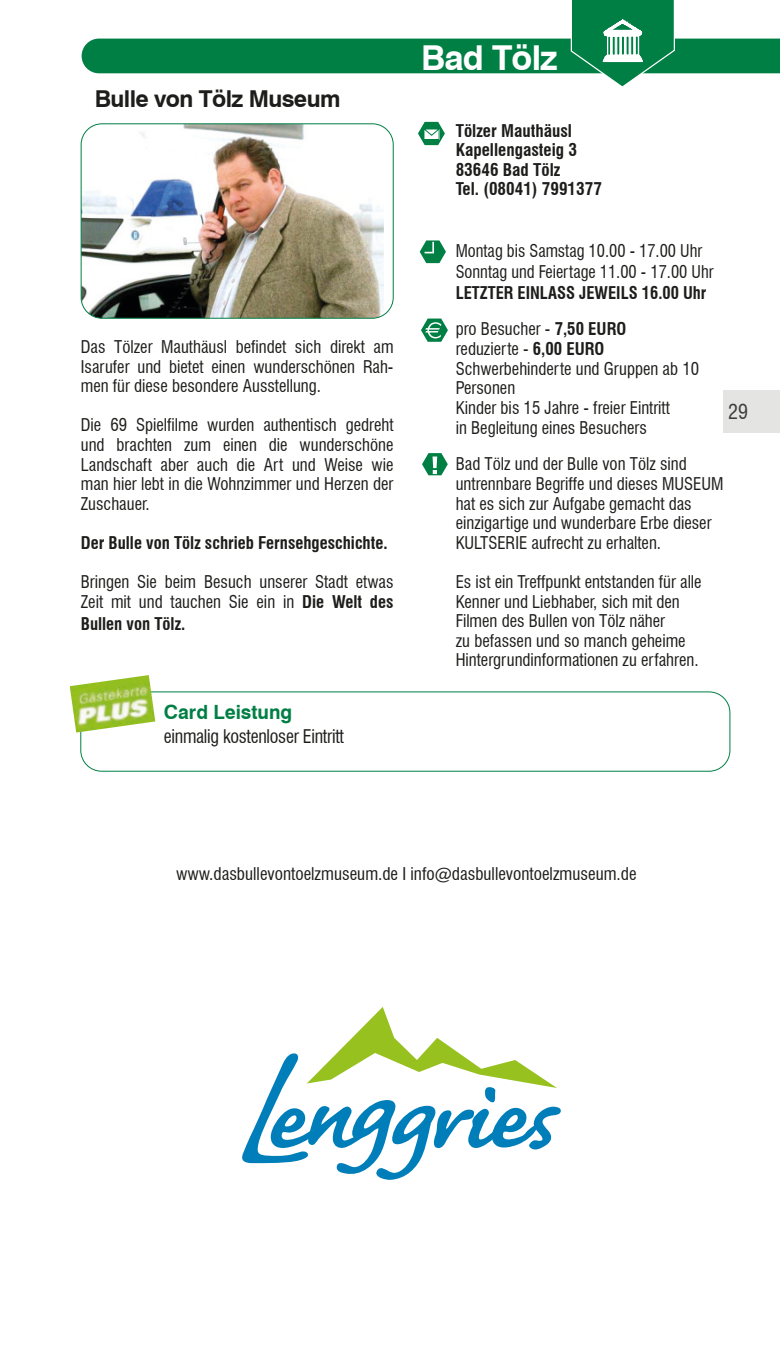
<style>
.page{position:relative;width:780px;height:1365px;background:#fff}
.page>*{position:absolute;margin:0;border:0;box-sizing:border-box;transform-origin:0 0}
.t1{font:700 34.25px "Swiss 721 BT";letter-spacing:-.025em;color:#fff}
.t2{font:700 23.25px "Swiss 721 BT";letter-spacing:-.025em;color:#1d1d1b}
.t3{font:condensed 20px "Swiss 721 BT";color:#3d3d3c}
.t4{font:700 19.5px "Swiss 721 BT";color:#007f45}
.t5{font:condensed 18.25px "Swiss 721 BT";letter-spacing:-.015em;color:#1d1d1b}
.t6{font:condensed 17.25px/19.5px "Swiss 721 BT";color:#1d1d1b}
.t7{font:700 condensed 17.25px/19.5px "Swiss 721 BT";color:#1d1d1b}
.t8{font:condensed 17.25px/20.5px "Swiss 721 BT";color:#1d1d1b;scale:.96 1}
.t9{font:700 condensed 17.25px/36.8px "Swiss 721 BT";color:#1d1d1b;scale:.96 1}
.s1{font-weight:700}
.s2{font-weight:400}
</style>
<div class="page">
<svg style="left:242px;top:1007px;width:319px;height:172px"></svg>
<img style="left:81px;top:124px;width:303px;height:194px">
<div style="left:81px;top:123px;width:312px;height:195px;border:1px solid #007f45;border-radius:21px"></div>
<svg style="left:82px;top:0;width:698px;height:87px"></svg>
<svg style="left:419px;top:240px;width:27px;height:23px"></svg>
<svg style="left:418px;top:122px;width:27px;height:23px"></svg>
<svg style="left:422px;top:453px;width:26px;height:22px"></svg>
<div style="left:80px;top:691px;width:650px;height:80px;border:1px solid #007f45;border-radius:21px"></div>
<svg style="left:421px;top:318px;width:27px;height:24px"></svg>
<img style="left:70px;top:675px;width:85px;height:57px">
<div style="left:723px;top:390px;width:57px;height:42px;background:#e4e4e3"></div>
<h2 class="t2" style="left:95px;top:84px;width:247px">Bulle von Tölz Museum</h2>
<p class="t6" style="left:81px;top:337px;width:314px;text-align:justify">Das Tölzer Mauthäusl befindet sich direkt am Isarufer und bietet einen wunderschönen Rah&shy;men für diese besondere Ausstellung.</p>
<p class="t6" style="left:81px;top:415px;width:314px;text-align:justify">Die 69 Spielfilme wurden authentisch gedreht und brachten zum einen die wunderschöne Landschaft aber auch die Art und Weise wie man hier lebt in die Wohnzimmer und Herzen der Zuschauer.</p>
<p class="t7" style="left:81px;top:533px;width:308px">Der Bulle von Tölz schrieb Fernsehgeschichte.</p>
<p class="t6" style="left:81px;top:572px;width:314px">Bringen Sie beim Besuch unserer Stadt etwas<br>Zeit mit und tauchen Sie ein in <span class="s1">Die Welt des</span></p>
<p class="t7" style="left:81px;top:614px;width:106px">Bullen von Tölz.</p>
<p class="t4" style="left:164px;top:700px;width:130px">Card Leistung</p>
<p class="t5" style="left:164px;top:725px;width:182px">einmalig kostenloser Eintritt</p>
<h1 class="t1" style="left:421px;top:37px;width:138px">Bad Tölz</h1>
<p class="t7" style="left:455px;top:120px;width:148px">Tölzer Mauthäusl<br>Kapellengasteig 3<br>83646 Bad Tölz<br>Tel. (08041) 7991377</p>
<p class="t8" style="left:455px;top:241px;width:270px">Montag bis Samstag 10.00 - 17.00 Uhr<br>Sonntag und Feiertage 11.00 - 17.00 Uhr</p>
<p class="t9" style="left:455px;top:274px;width:262px">LETZTER EINLASS JEWEILS 16.00 Uhr <span class="s2">pro Besucher -</span> 7,50 EURO</p>
<p class="t6" style="left:455px;top:339px;width:245px">reduzierte - <span class="s1">6,00 EURO<br></span>Schwerbehinderte und Gruppen ab 10<br>Personen<br>Kinder bis 15 Jahre - freier Eintritt<br>in Begleitung eines Besuchers</p>
<p class="t6" style="left:455px;top:454px;width:269px">Bad Tölz und der Bulle von Tölz sind untrennbare Begriffe und dieses MUSEUM hat es sich zur Aufgabe gemacht das einzigartige und wunderbare Erbe dieser KULTSERIE aufrecht zu erhalten.</p>
<p class="t6" style="left:455px;top:572px;width:247px">Es ist ein Treffpunkt entstanden für alle Kenner und Liebhaber, sich mit den Filmen des Bullen von Tölz näher<br>zu befassen und so manch geheime Hintergrundinformationen zu erfahren.</p>
<p class="t3" style="left:728px;top:399px;width:21px">29</p>
<p class="t6" style="left:176px;top:863px;width:462px">www.dasbullevontoelzmuseum.de I info@dasbullevontoelzmuseum.de</p>
</div>
